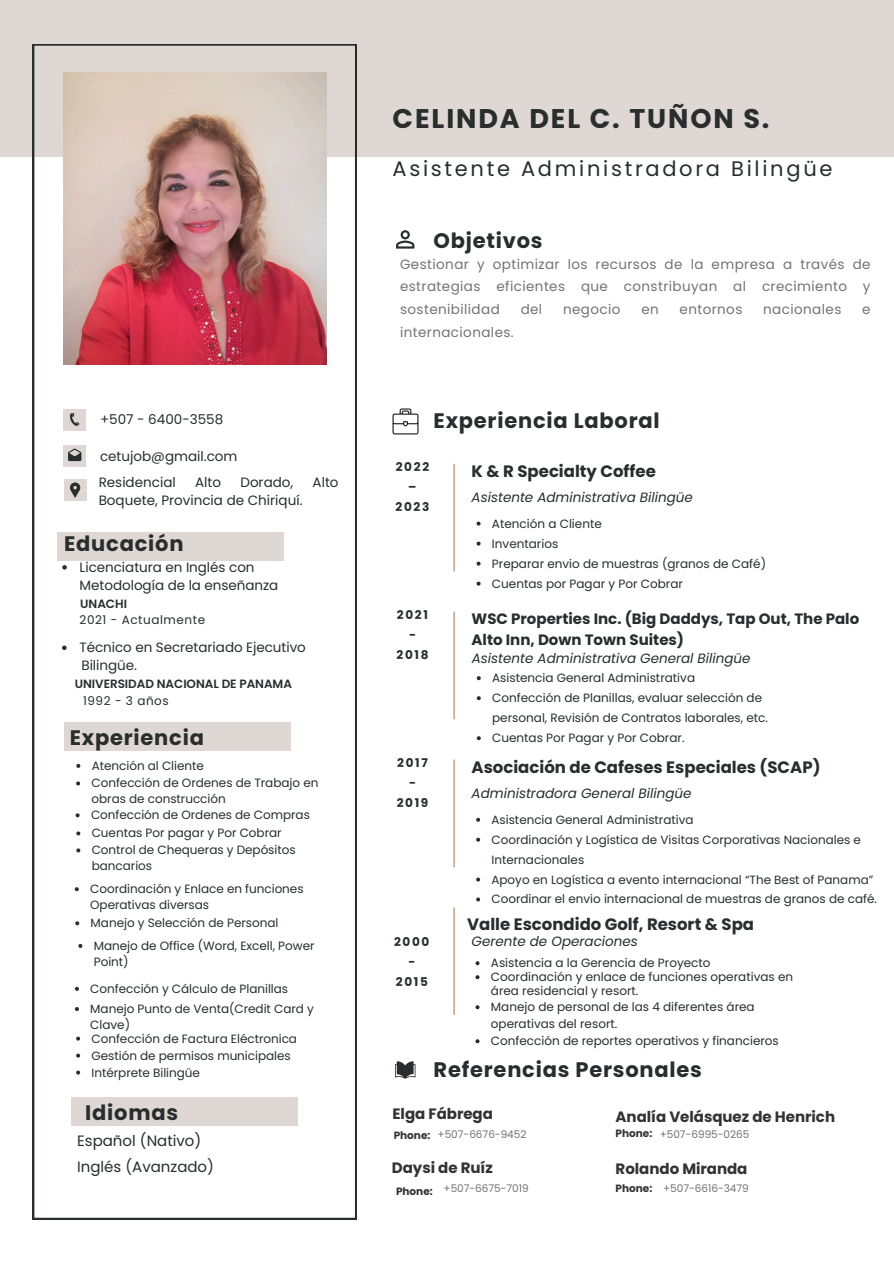
<style>
.page{position:relative;width:894px;height:1264px;background:#fff}
.page>*{position:absolute;margin:0;border:0;box-sizing:border-box;transform-origin:0 0}
.t1{font:700 27px "Poppins";letter-spacing:.07em;color:#292d2d}
.t2{font:700 21px "Poppins";letter-spacing:.035em;color:#292d2d}
.t3{font:21px "Poppins";letter-spacing:.13em;color:#292d2d}
.t4{font:700 16.5px "Poppins";color:#292d2d}
.t5{font:700 15px/20.2px "Poppins";color:#292d2d}
.t6{font:700 15px "Poppins";color:#333132}
.t7{font:15px "Poppins";color:#292d2d}
.t8{font:13.5px/18px "Poppins";letter-spacing:-.005em;color:#292d2d}
.t9{font:13.5px/22.5px "Poppins";letter-spacing:.03em;color:#737373;text-align:justify}
.t10{font:italic 13.5px "Poppins";color:#292d2d}
.t11{font:12px/16px "Poppins";color:#292d2d}
.t12{font:700 12px/20px "Poppins";letter-spacing:.14em;color:#292d2d;text-align:center}
.t13{font:600 12px "Poppins";letter-spacing:-.005em;color:#292d2d}
.t14{font:12px "Poppins";letter-spacing:.045em;color:#292d2d}
.t15{font:10.5px "Poppins";letter-spacing:-.005em;color:#737373}
.t16{font:700 10.5px "Poppins";color:#333132}
</style>
<div class="page">
<div style="left:0;top:0;width:893px;height:156px;background:#dfd7d3"></div>
<svg style="left:33px;top:44px;width:323px;height:1174px"></svg>
<img style="left:64px;top:73px;width:262px;height:291px">
<div style="left:57px;top:532px;width:226px;height:29px;background:#dfd7d3"></div>
<div style="left:64px;top:723px;width:226px;height:28px;background:#dfd7d3"></div>
<div style="left:71px;top:1097px;width:227px;height:28px;background:#dfd7d3"></div>
<div style="left:64px;top:479px;width:22px;height:22px;background:#dfd7d3"></div>
<svg style="left:70px;top:482px;width:10px;height:16px"></svg>
<div style="left:64px;top:408px;width:22px;height:22px;background:#dfd7d3"></div>
<svg style="left:70px;top:413px;width:9px;height:13px"></svg>
<div style="left:64px;top:445px;width:22px;height:22px;background:#dfd7d3"></div>
<svg style="left:68px;top:448px;width:13px;height:13px"></svg>
<hr style="left:453px;top:464px;width:1px;height:107px;background:#b37f56">
<hr style="left:453px;top:611px;width:1px;height:108px;background:#b37f56">
<hr style="left:453px;top:759px;width:1px;height:108px;background:#b37f56">
<hr style="left:453px;top:907px;width:1px;height:107px;background:#b37f56">
<svg style="left:396px;top:230px;width:18px;height:18px"></svg>
<svg style="left:395px;top:1061px;width:20px;height:17px"></svg>
<svg style="left:392px;top:408px;width:26px;height:26px"></svg>
<svg style="left:62px;top:565px;width:5px;height:4px"></svg>
<svg style="left:62px;top:645px;width:5px;height:5px"></svg>
<svg style="left:76px;top:763px;width:4px;height:4px"></svg>
<svg style="left:76px;top:1070px;width:4px;height:4px"></svg>
<svg style="left:75px;top:887px;width:4px;height:4px"></svg>
<svg style="left:476px;top:521px;width:4px;height:4px"></svg>
<svg style="left:476px;top:541px;width:4px;height:4px"></svg>
<svg style="left:476px;top:561px;width:4px;height:4px"></svg>
<svg style="left:476px;top:581px;width:4px;height:4px"></svg>
<svg style="left:476px;top:676px;width:4px;height:4px"></svg>
<svg style="left:476px;top:696px;width:4px;height:4px"></svg>
<svg style="left:476px;top:736px;width:4px;height:4px"></svg>
<svg style="left:476px;top:817px;width:4px;height:4px"></svg>
<svg style="left:476px;top:837px;width:4px;height:4px"></svg>
<svg style="left:476px;top:877px;width:4px;height:4px"></svg>
<svg style="left:476px;top:897px;width:4px;height:4px"></svg>
<svg style="left:475px;top:961px;width:4px;height:4px"></svg>
<svg style="left:475px;top:975px;width:4px;height:4px"></svg>
<svg style="left:475px;top:1005px;width:4px;height:4px"></svg>
<svg style="left:475px;top:1039px;width:4px;height:4px"></svg>
<svg style="left:78px;top:943px;width:4px;height:4px"></svg>
<svg style="left:76px;top:1036px;width:4px;height:4px"></svg>
<svg style="left:75px;top:986px;width:4px;height:4px"></svg>
<svg style="left:75px;top:1007px;width:4px;height:4px"></svg>
<svg style="left:75px;top:921px;width:4px;height:4px"></svg>
<svg style="left:76px;top:1053px;width:4px;height:4px"></svg>
<svg style="left:76px;top:813px;width:4px;height:4px"></svg>
<svg style="left:76px;top:781px;width:4px;height:4px"></svg>
<svg style="left:76px;top:831px;width:4px;height:4px"></svg>
<svg style="left:76px;top:848px;width:4px;height:4px"></svg>
<p class="t8" style="left:100px;top:410px;width:125px">+507 - 6400-3558</p>
<p class="t8" style="left:100px;top:447px;width:139px">cetujob@gmail.com</p>
<p class="t8" style="left:99px;top:473px;width:79px">Residencial</p>
<p class="t8" style="left:195px;top:473px;width:27px">Alto</p>
<p class="t8" style="left:240px;top:473px;width:54px">Dorado,</p>
<p class="t8" style="left:312px;top:473px;width:27px">Alto</p>
<p class="t8" style="left:99px;top:491px;width:205px">Boquete, Provincia de Chiriquí.</p>
<p class="t2" style="left:64px;top:528px;width:121px">Educación</p>
<p class="t8" style="left:80px;top:558px;width:200px">Licenciatura en Inglés con<br>Metodología de la enseñanza</p>
<h6 class="t13" style="left:80px;top:595px;width:48px">UNACHI</h6>
<p class="t14" style="left:80px;top:611px;width:127px">2021 - Actualmente</p>
<h6 class="t8" style="left:79px;top:638px;width:228px">Técnico en Secretariado Ejecutivo</h6>
<h2 class="t8" style="left:81px;top:656px;width:57px">Bilingüe.</h2>
<h6 class="t13" style="left:75px;top:675px;width:219px">UNIVERSIDAD NACIONAL DE PANAMA</h6>
<p class="t14" style="left:83px;top:692px;width:87px">1992 - 3 años</p>
<p class="t2" style="left:70px;top:723px;width:136px">Experiencia</p>
<p class="t11" style="left:92px;top:757px;width:114px">Atención al Cliente</p>
<h2 class="t11" style="left:91px;top:775px;width:228px">Confección de Ordenes de Trabajo en obras de construcción</h2>
<p class="t11" style="left:92px;top:825px;width:191px">Cuentas Por pagar y Por Cobrar</p>
<h4 class="t11" style="left:92px;top:842px;width:205px">Control de Chequeras y Depósitos bancarios</h4>
<p class="t11" style="left:91px;top:807px;width:220px">Confección de Ordenes de Compras</p>
<p class="t11" style="left:90px;top:881px;width:215px">Coordinación y Enlace en funciones<br>Operativas diversas</p>
<p class="t11" style="left:91px;top:915px;width:189px">Manejo y Selección de Personal</p>
<h4 class="t11" style="left:94px;top:937px;width:222px">Manejo de Office (Word, Excell, Power<br>Point)</h4>
<p class="t11" style="left:90px;top:980px;width:199px">Confección y Cálculo de Planillas</p>
<p class="t11" style="left:90px;top:1000px;width:225px">Manejo Punto de Venta(Credit Card y<br>Clave)</p>
<h6 class="t11" style="left:91px;top:1030px;width:207px">Confección de Factura Eléctronica</h6>
<p class="t11" style="left:91px;top:1047px;width:201px">Gestión de permisos municipales</p>
<p class="t11" style="left:91px;top:1064px;width:110px">Intérprete Bilingüe</p>
<p class="t2" style="left:85px;top:1097px;width:94px">Idiomas</p>
<p class="t7" style="left:77px;top:1129px;width:126px">Español (Nativo)</p>
<h2 class="t7" style="left:77px;top:1155px;width:138px">Inglés (Avanzado)</h2>
<p class="t1" style="left:392px;top:100px;width:378px">CELINDA DEL C. TUÑON S.</p>
<p class="t3" style="left:392px;top:154px;width:441px">Asistente Administradora Bilingüe</p>
<h1 class="t2" style="left:433px;top:226px;width:110px">Objetivos</h1>
<h4 class="t9" style="left:400px;top:253px;width:472px">Gestionar y optimizar los recursos de la empresa a través de estrategias eficientes que constribuyan al crecimiento y sostenibilidad</h4>
<h4 class="t9" style="left:520px;top:298px;width:23px">del</h4>
<h4 class="t9" style="left:563px;top:298px;width:59px">negocio</h4>
<h4 class="t9" style="left:641px;top:298px;width:19px">en</h4>
<h4 class="t9" style="left:679px;top:298px;width:64px">entornos</h4>
<h4 class="t9" style="left:763px;top:298px;width:80px">nacionales</h4>
<h4 class="t9" style="left:861px;top:298px;width:10px">e</h4>
<h4 class="t9" style="left:400px;top:320px;width:115px">internacionales.</h4>
<h4 class="t2" style="left:433px;top:406px;width:228px">Experiencia Laboral</h4>
<p class="t12" style="left:395px;top:457px;width:35px">2022 –<br>2023</p>
<p class="t4" style="left:471px;top:460px;width:186px">K &amp; R Specialty Coffee</p>
<p class="t10" style="left:471px;top:488px;width:223px">Asistente Administrativa Bilingüe</p>
<p class="t11" style="left:492px;top:515px;width:111px">Atención a Cliente</p>
<p class="t11" style="left:492px;top:535px;width:68px">Inventarios</p>
<p class="t11" style="left:492px;top:555px;width:275px">Preparar envio de muestras (granos de Café)</p>
<p class="t11" style="left:492px;top:575px;width:192px">Cuentas por Pagar y Por Cobrar</p>
<p class="t12" style="left:396px;top:605px;width:33px">2021 -<br>2018</p>
<p class="t5" style="left:471px;top:609px;width:389px">WSC Properties Inc. (Big Daddys, Tap Out, The Palo<br>Alto Inn, Down Town Suites)</p>
<h2 class="t10" style="left:471px;top:649px;width:280px">Asistente Administrativa General Bilingüe</h2>
<h5 class="t11" style="left:492px;top:670px;width:204px">Asistencia General Administrativa</h5>
<h5 class="t11" style="left:492px;top:688px;width:277px;line-height:20px">Confección de Planillas, evaluar selección de personal, Revisión de Contratos laborales, etc.</h5>
<h3 class="t11" style="left:492px;top:730px;width:194px">Cuentas Por Pagar y Por Cobrar.</h3>
<h2 class="t12" style="left:396px;top:752px;width:33px">2017 -<br>2019</h2>
<p class="t4" style="left:471px;top:755px;width:350px">Asociación de Cafeses Especiales (SCAP)</p>
<p class="t10" style="left:471px;top:783px;width:221px">Administradora General Bilingüe</p>
<p class="t11" style="left:491px;top:811px;width:203px">Asistencia General Administrativa</p>
<h2 class="t11" style="left:491px;top:829px;width:371px;line-height:20px">Coordinación y Logística de Visitas Corporativas Nacionales e<br>Internacionales</h2>
<p class="t11" style="left:491px;top:871px;width:383px">Apoyo en Logística a evento internacional “The Best of Panama”</p>
<h4 class="t11" style="left:491px;top:891px;width:387px">Coordinar el envio internacional de muestras de granos de café.</h4>
<p class="t12" style="left:394px;top:931px;width:37px">2000 -<br>2015</p>
<h6 class="t4" style="left:467px;top:912px;width:288px">Valle Escondido Golf, Resort &amp; Spa</h6>
<p class="t10" style="left:471px;top:931px;width:168px">Gerente de Operaciones</p>
<p class="t11" style="left:490px;top:955px;width:221px">Asistencia a la Gerencia de Proyecto</p>
<p class="t11" style="left:490px;top:970px;width:303px;line-height:14px">Coordinación y enlace de funciones operativas en área residencial y resort.</p>
<p class="t11" style="left:490px;top:998px;width:265px;line-height:17px">Manejo de personal de las 4 diferentes área operativas del resort.</p>
<p class="t11" style="left:490px;top:1033px;width:289px">Confección de reportes operativos y financieros</p>
<p class="t2" style="left:433px;top:1054px;width:270px">Referencias Personales</p>
<h6 class="t6" style="left:392px;top:1102px;width:102px">Elga Fábrega</h6>
<p class="t16" style="left:393px;top:1128px;width:38px">Phone:</p>
<p class="t15" style="left:659px;top:1126px;width:91px">+507-6995-0265</p>
<p class="t6" style="left:615px;top:1106px;width:221px">Analía Velásquez de Henrich</p>
<p class="t16" style="left:615px;top:1125px;width:38px">Phone:</p>
<p class="t15" style="left:437px;top:1127px;width:90px">+507-6676-9452</p>
<p class="t6" style="left:392px;top:1157px;width:102px">Daysi de Ruíz</p>
<h6 class="t16" style="left:396px;top:1183px;width:38px">Phone:</h6>
<p class="t15" style="left:443px;top:1180px;width:87px">+507-6675-7019</p>
<p class="t6" style="left:615px;top:1158px;width:133px">Rolando Miranda</p>
<p class="t16" style="left:615px;top:1180px;width:38px">Phone:</p>
<p class="t15" style="left:663px;top:1180px;width:87px">+507-6616-3479</p>
</div>
